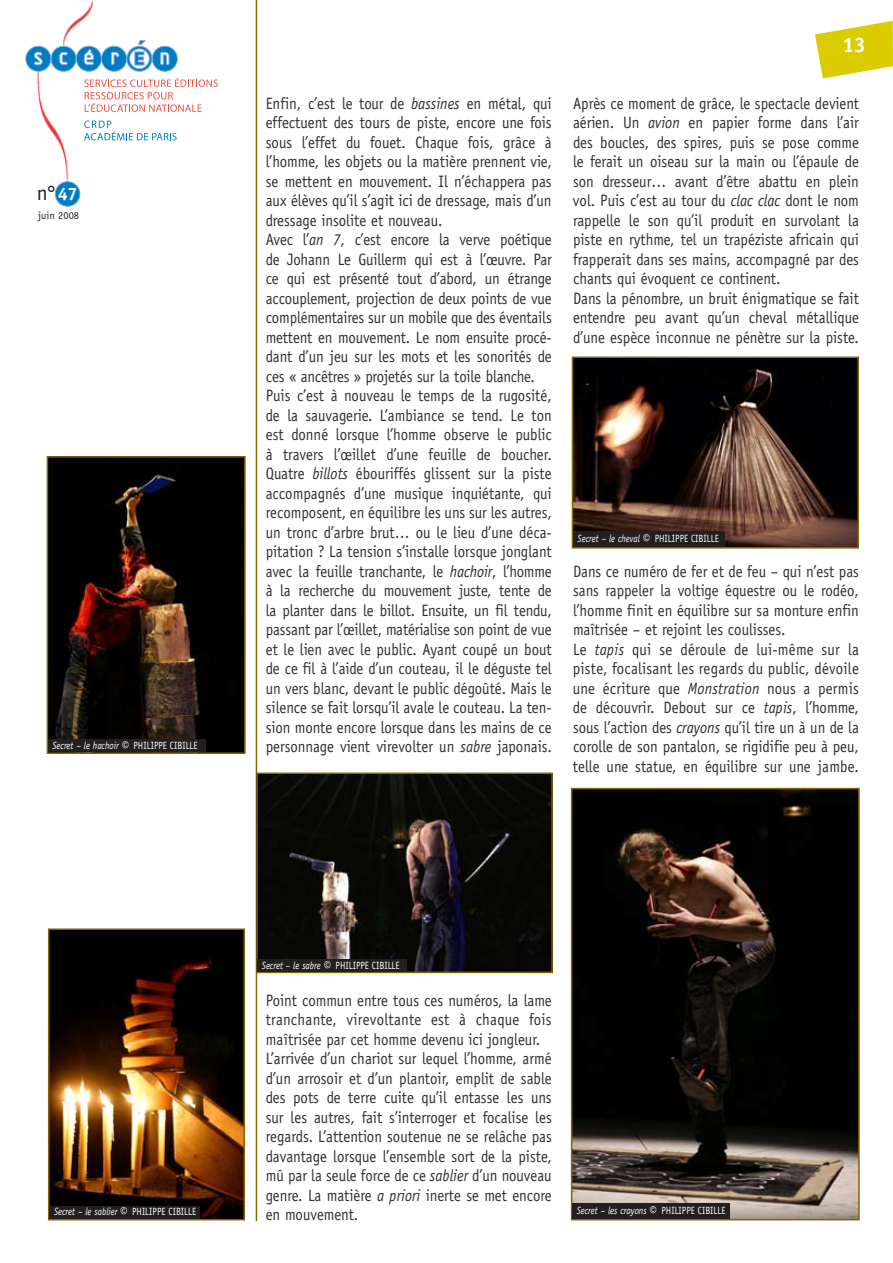
<style>
.page{position:relative;width:893px;height:1263px;background:#fff}
.page>*{position:absolute;margin:0;border:0;box-sizing:border-box;transform-origin:0 0}
.t1{font:21px "Officina Sans";color:#231f20}
.t2{font:700 21px "Officina Sans";color:#fff}
.t3{font:16.5px/19.5px "Officina Sans";color:#312f30;scale:.9 1}
.t4{font:italic 10.5px "Officina Sans";color:#fff;scale:.85 1}
.t5{font:10.5px "Officina Sans";color:#fff;scale:.85 1}
.t6{font:10.5px "Officina Sans";color:#231f20}
.s1{font-weight:700;font-size:18px;color:#fff}
.s2{font-style:normal}
.s3{font-weight:700;font-style:normal;font-size:15.75px}
.s4{font-style:italic}
</style>
<div class="page">
<img style="left:63px;top:0;width:30px;height:40px">
<img style="left:36px;top:72px;width:41px;height:113px">
<img style="left:245px;top:0;width:44px;height:1220px">
<svg style="left:84px;top:78px;width:134px;height:34px"></svg>
<svg style="left:84px;top:120px;width:93px;height:20px"></svg>
<svg style="left:25px;top:40px;width:153px;height:32px"></svg>
<div style="left:55px;top:182px;width:25px;height:24px;background:#007cc2;border-radius:50%"></div>
<div style="left:55px;top:181px;width:25px;height:26px;border:1px solid #70a3d6;border-radius:50%"></div>
<svg style="left:815px;top:21px;width:78px;height:58px"></svg>
<img style="left:50px;top:459px;width:193px;height:292px">
<div style="left:47px;top:456px;width:199px;height:298px;border:2px solid #876500"></div>
<div style="left:48px;top:739px;width:158px;height:13px;background:#231f20"></div>
<img style="left:259px;top:775px;width:291px;height:195px">
<div style="left:256px;top:772px;width:297px;height:201px;border:2px solid #876500"></div>
<div style="left:258px;top:959px;width:149px;height:13px;background:#231f20"></div>
<img style="left:51px;top:931px;width:191px;height:286px">
<div style="left:48px;top:928px;width:197px;height:292px;border:2px solid #876500"></div>
<div style="left:50px;top:1206px;width:150px;height:12px;background:#231f20"></div>
<img style="left:575px;top:359px;width:281px;height:187px">
<div style="left:572px;top:356px;width:287px;height:193px;border:2px solid #876500"></div>
<div style="left:573px;top:531px;width:151px;height:16px;background:#231f20"></div>
<img style="left:574px;top:791px;width:283px;height:426px">
<div style="left:571px;top:788px;width:289px;height:432px;border:2px solid #876500"></div>
<div style="left:572px;top:1203px;width:158px;height:16px;background:#231f20"></div>
<p class="t1" style="left:37px;top:181px;width:42px">n° <span class="s1">47</span></p>
<p class="t6" style="left:38px;top:209px;width:42px">juin 2008</p>
<p class="t4" style="left:52px;top:739px;width:113px">Secret <span class="s2">–</span> le hachoir <span class="s3">©</span> <span class="s2">Philipp</span></p>
<p class="t5" style="left:163px;top:739px;width:42px">e Cibille</p>
<p class="t3" style="left:266px;top:93px;width:319px">Enfin, c’est le tour de <span class="s4">bassines</span> en métal, qui effectuent des tours de piste, encore une fois sous l’effet du fouet. Chaque fois, grâce à l’homme, les objets ou la matière prennent vie, se mettent en mouvement. Il n’échappera pas aux élèves qu’il s’agit ici de dressage, mais d’un dressage insolite et nouveau.<br>Avec l’<span class="s4">an 7</span>, c’est encore la verve poétique de Johann Le Guillerm qui est à l’œuvre. Par ce qui est présenté tout d’abord, un étrange accouplement, projection de deux points de vue complémentaires sur un mobile que des éventails mettent en mouvement. Le nom ensuite procé&shy;dant d’un jeu sur les mots et les sonorités de ces « ancêtres » projetés sur la toile blanche.<br>Puis c’est à nouveau le temps de la rugosité, de la sauvagerie. L’ambiance se tend. Le ton est donné lorsque l’homme observe le public à travers l’œillet d’une feuille de boucher.<br>Quatre <span class="s4">billots</span> ébouriffés glissent sur la piste accompagnés d’une musique inquiétante, qui recomposent, en équilibre les uns sur les autres, un tronc d’arbre brut… ou le lieu d’une déca&shy;pitation ? La tension s’installe lorsque jonglant avec la feuille tranchante, le <span class="s4">hachoir</span>, l’homme à la recherche du mouvement juste, tente de la planter dans le billot. Ensuite, un fil tendu, passant par l’œillet, matérialise son point de vue et le lien avec le public. Ayant coupé un bout de ce fil à l’aide d’un couteau, il le déguste tel un vers blanc, devant le public dégoûté. Mais le silence se fait lorsqu’il avale le couteau. La ten&shy;sion monte encore lorsque dans les mains de ce personnage vient virevolter un <span class="s4">sabre</span> japonais.</p>
<p class="t2" style="left:843px;top:32px;width:22px">13</p>
<p class="t3" style="left:573px;top:93px;width:319px">Après ce moment de grâce, le spectacle devient aérien. Un <span class="s4">avion</span> en papier forme dans l’air des boucles, des spires, puis se pose comme le ferait un oiseau sur la main ou l’épaule de son dresseur… avant d’être abattu en plein vol. Puis c’est au tour du <span class="s4">clac clac</span> dont le nom rappelle le son qu’il produit en survolant la piste en rythme, tel un trapéziste africain qui frapperait dans ses mains, accompagné par des chants qui évoquent ce continent.<br>Dans la pénombre, un bruit énigmatique se fait entendre peu avant qu’un cheval métallique d’une espèce inconnue ne pénètre sur la piste.</p>
<p class="t4" style="left:578px;top:532px;width:108px">Secret <span class="s2">–</span> le cheval <span class="s3">©</span> <span class="s2">Philipp</span></p>
<p class="t5" style="left:684px;top:532px;width:42px">e Cibille</p>
<p class="t3" style="left:573px;top:561px;width:319px">Dans ce numéro de fer et de feu – qui n’est pas sans rappeler la voltige équestre ou le rodéo, l’homme finit en équilibre sur sa monture enfin maîtrisée – et rejoint les coulisses.<br>Le <span class="s4">tapis</span> qui se déroule de lui-même sur la piste, focalisant les regards du public, dévoile une écriture que <span class="s4">Monstration</span> nous a permis de découvrir. Debout sur ce <span class="s4">tapis</span>, l’homme, sous l’action des <span class="s4">crayons</span> qu’il tire un à un de la corolle de son pantalon, se rigidifie peu à peu, telle une statue, en équilibre sur une jambe.</p>
<p class="t4" style="left:54px;top:1206px;width:109px">Secret <span class="s2">–</span> le sablier <span class="s3">©</span> <span class="s2">Philipp</span></p>
<p class="t5" style="left:162px;top:1206px;width:42px">e Cibille</p>
<p class="t4" style="left:262px;top:959px;width:104px">Secret <span class="s2">–</span> le sabre <span class="s3">©</span> <span class="s2">Philipp</span></p>
<p class="t5" style="left:365px;top:959px;width:42px">e Cibille</p>
<p class="t3" style="left:266px;top:990px;width:319px">Point commun entre tous ces numéros, la lame tranchante, virevoltante est à chaque fois maîtrisée par cet homme devenu ici jongleur.<br>L’arrivée d’un chariot sur lequel l’homme, armé d’un arrosoir et d’un plantoir, emplit de sable des pots de terre cuite qu’il entasse les uns sur les autres, fait s’interroger et focalise les regards. L’attention soutenue ne se relâche pas davantage lorsque l’ensemble sort de la piste, mû par la seule force de ce <span class="s4">sablier</span> d’un nouveau genre. La matière <span class="s4">a priori</span> inerte se met encore en mouvement.</p>
<p class="t4" style="left:577px;top:1204px;width:117px">Secret <span class="s2">–</span> les crayons <span class="s3">©</span> <span class="s2">Philipp</span></p>
<p class="t5" style="left:691px;top:1204px;width:42px">e Cibille</p>
</div>
